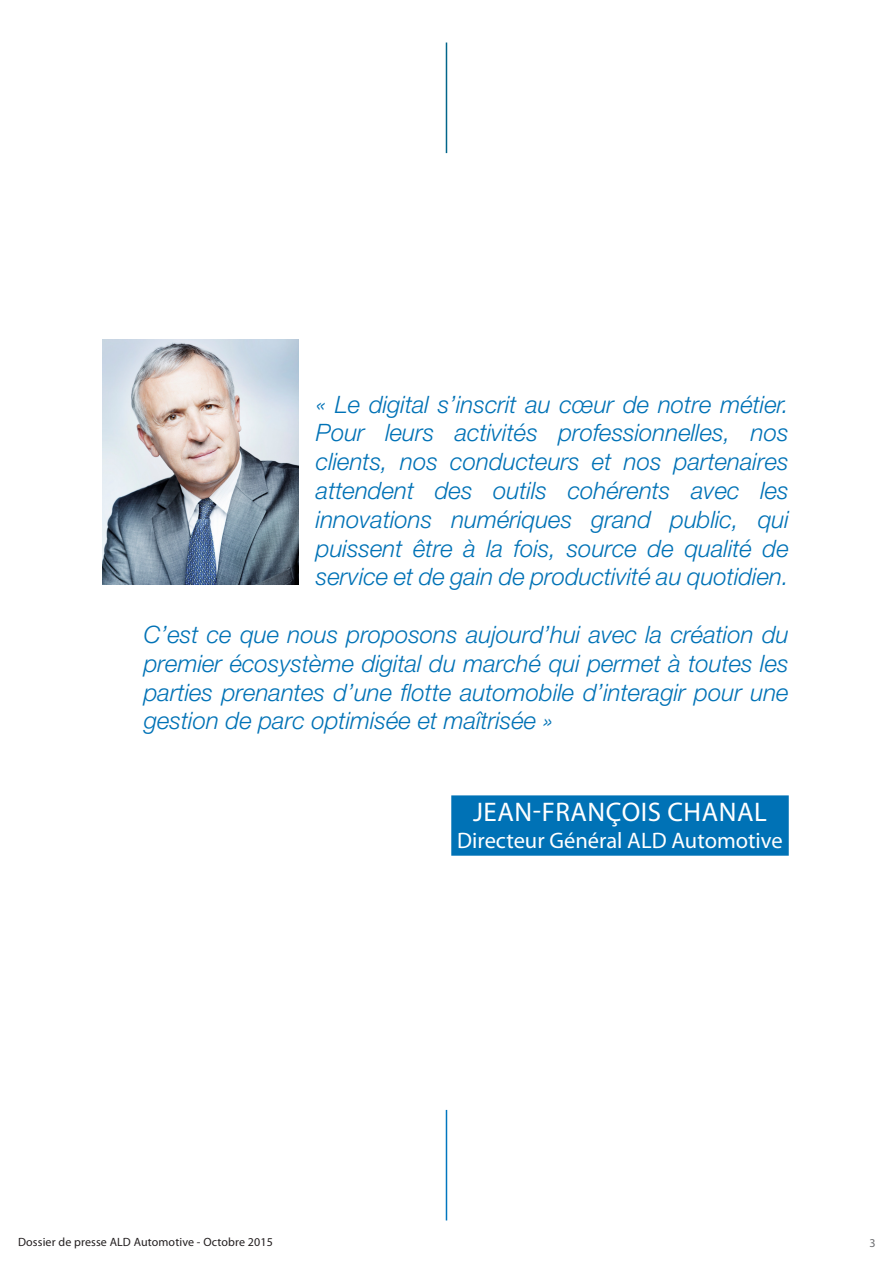
<style>
.page{position:relative;width:893px;height:1263px;background:#fff}
.page>*{position:absolute;margin:0;border:0;box-sizing:border-box;transform-origin:0 0}
.t1{font:27px "Myriad Pro";letter-spacing:.02em;color:#fff}
.t2{font:italic 300 24px/28.8px "Helvetica Neue LT Pro";color:#0072b6;text-align:justify}
.t3{font:22.5px "Myriad Pro";color:#fff}
.t4{font:12px "Myriad Pro";letter-spacing:.01em;color:#231f20}
.t5{font:12px "Myriad Pro";color:#6d6e71}
</style>
<div class="page">
<hr style="left:446px;top:43px;width:1px;height:110px;background:#01658a">
<hr style="left:446px;top:1110px;width:1px;height:110px;background:#0076be">
<div style="left:452px;top:796px;width:336px;height:59px;background:#0072b6"></div>
<div style="left:451px;top:795px;width:338px;height:61px;border:2px solid #0072b6"></div>
<img style="left:103px;top:339px;width:196px;height:246px">
<p class="t2" style="left:316px;top:389px;width:474px">« Le digital s’inscrit au cœur de notre métier.<br>Pour leurs activités professionnelles, nos clients, nos conducteurs et nos partenaires attendent des outils cohérents avec les innovations numériques grand public, qui puissent être à la fois, source de qualité de service et de gain de productivité au quotidien.</p>
<p class="t2" style="left:144px;top:620px;width:646px">C’est ce que nous proposons aujourd’hui avec la création du premier écosystème digital du marché qui permet à toutes les parties prenantes d’une flotte automobile d’interagir pour une gestion de parc optimisée et maîtrisée »</p>
<p class="t1" style="left:473px;top:796px;width:295px">JEAN-FRANÇOIS CHANAL</p>
<p class="t3" style="left:457px;top:827px;width:327px">Directeur Général ALD Automotive</p>
<p class="t4" style="left:18px;top:1235px;width:256px">Dossier de presse ALD Automotive - Octobre 2015</p>
<p class="t5" style="left:869px;top:1236px;width:8px">3</p>
</div>
